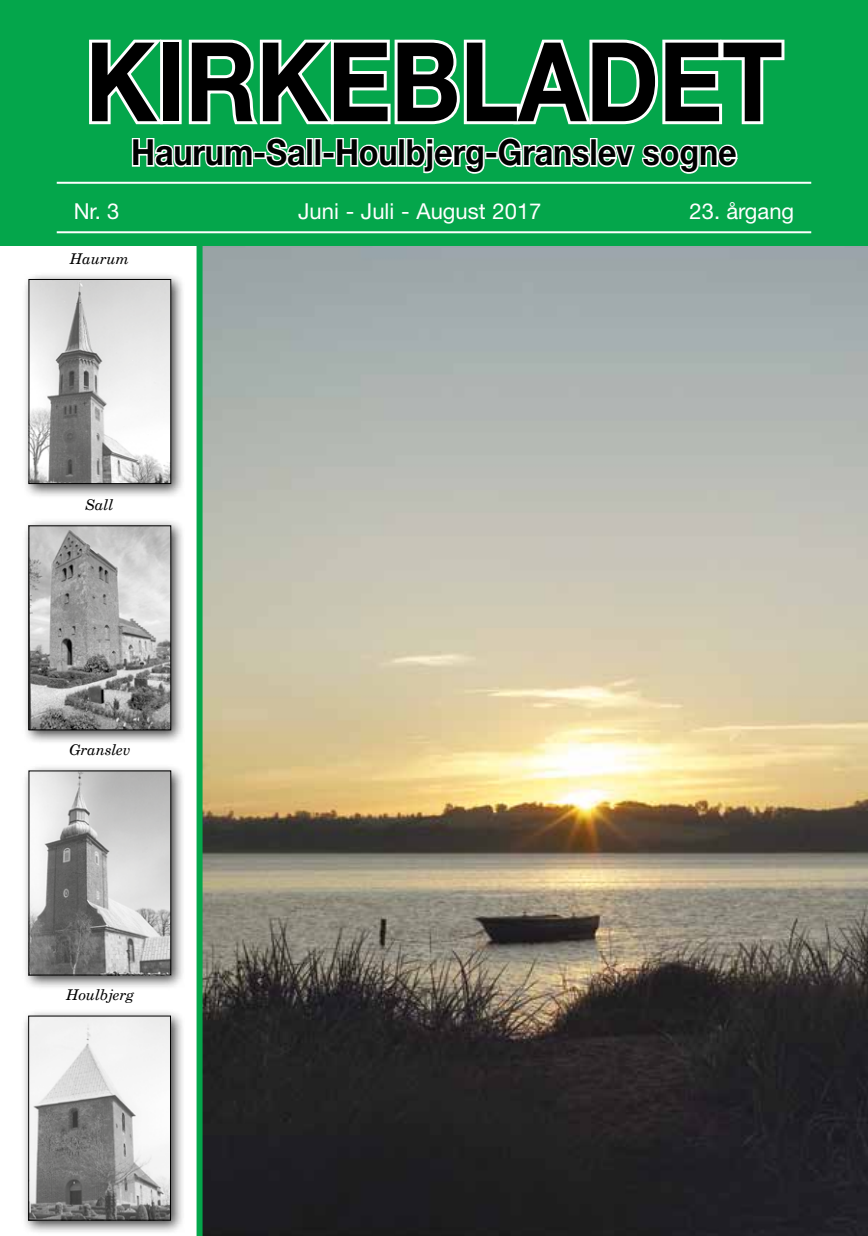
<style>
.page{position:relative;width:868px;height:1236px;background:#fff}
.page>*{position:absolute;margin:0;border:0;box-sizing:border-box;transform-origin:0 0}
.t1{font:700 110px "Helvetica Neue";letter-spacing:-.005em;color:#000;scale:.9 1}
.t2{font:700 36px "Helvetica Neue";letter-spacing:-.005em;color:#000;scale:.9 1}
.t3{font:22px "Helvetica Neue";color:#fff}
.t4{font:italic 14.8px "New Century Schlbk";color:#000}
</style>
<div class="page">
<img style="left:202px;top:246px;width:665px;height:990px">
<div style="left:0;top:0;width:867px;height:246px;background:#04a64b"></div>
<svg style="left:89px;top:39px;width:79px;height:86px"></svg>
<div style="left:160px;top:40px;width:22px;height:84px;border:6px solid #fff"></div>
<svg style="left:188px;top:39px;width:597px;height:86px"></svg>
<svg style="left:131px;top:138px;width:123px;height:30px"></svg>
<div style="left:253px;top:152px;width:13px;height:7px;border:3px solid #fff"></div>
<svg style="left:264px;top:137px;width:42px;height:31px"></svg>
<div style="left:306px;top:138px;width:7px;height:29px;border:3px solid #fff"></div>
<div style="left:314px;top:138px;width:8px;height:29px;border:3px solid #fff"></div>
<div style="left:322px;top:152px;width:13px;height:7px;border:3px solid #fff"></div>
<svg style="left:334px;top:138px;width:152px;height:36px"></svg>
<div style="left:485px;top:152px;width:12px;height:7px;border:3px solid #fff"></div>
<svg style="left:496px;top:137px;width:243px;height:45px"></svg>
<hr style="left:57px;top:182px;width:754px;height:2px;background:#fff">
<hr style="left:57px;top:231px;width:754px;height:2px;background:#fff">
<div style="left:22px;top:272px;width:164px;height:227px;background:#000;opacity:.75"></div>
<img style="left:31px;top:281px;width:138px;height:201px">
<div style="left:29px;top:279px;width:142px;height:205px;border:1px solid #000"></div>
<div style="left:22px;top:518px;width:164px;height:227px;background:#000;opacity:.75"></div>
<img style="left:31px;top:527px;width:138px;height:201px">
<div style="left:29px;top:525px;width:142px;height:205px;border:1px solid #000"></div>
<div style="left:22px;top:764px;width:164px;height:226px;background:#000;opacity:.75"></div>
<img style="left:31px;top:773px;width:138px;height:200px">
<div style="left:29px;top:771px;width:142px;height:204px;border:1px solid #000"></div>
<div style="left:21px;top:1009px;width:165px;height:227px;background:#000;opacity:.75"></div>
<img style="left:30px;top:1018px;width:139px;height:200px">
<div style="left:28px;top:1016px;width:143px;height:204px;border:1px solid #000"></div>
<div style="left:196px;top:244px;width:6px;height:992px;background:#04a64b"></div>
<h1 class="t1" style="left:85px;top:14px;width:776px">KIRKEBLADET</h1>
<p class="t2" style="left:131px;top:130px;width:674px">Haurum-Sall-Houlbjerg-Granslev sogne</p>
<p class="t3" style="left:74px;top:198px;width:47px">Nr. 3</p>
<p class="t3" style="left:298px;top:198px;width:245px">Juni - Juli - August 2017</p>
<p class="t3" style="left:689px;top:198px;width:106px">23. årgang</p>
<p class="t4" style="left:70px;top:249px;width:60px">Haurum</p>
<p class="t4" style="left:85px;top:496px;width:30px">Sall</p>
<p class="t4" style="left:69px;top:741px;width:63px">Granslev</p>
<p class="t4" style="left:66px;top:986px;width:69px">Houlbjerg</p>
</div>
